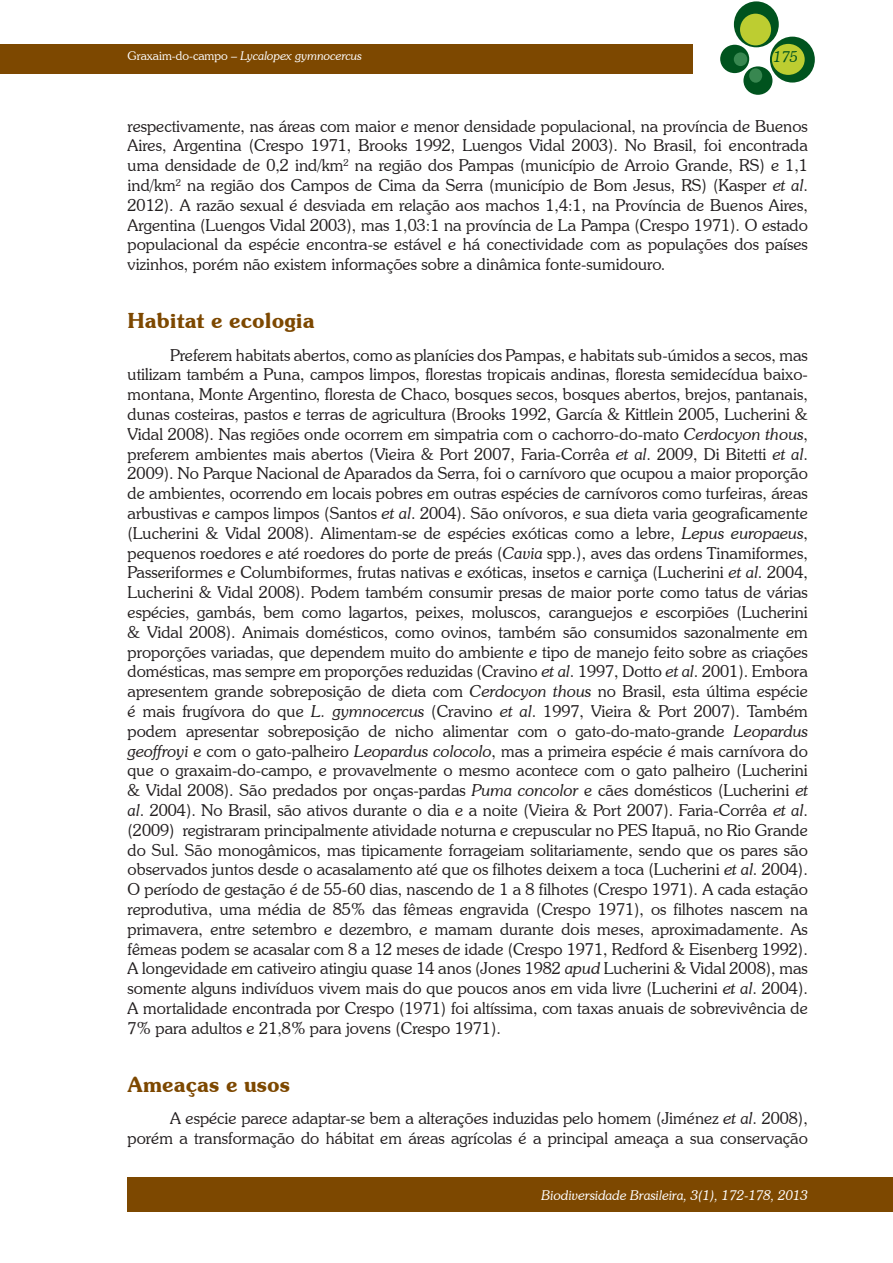
<style>
.page{position:relative;width:893px;height:1263px;background:#fff}
.page>*{position:absolute;margin:0;border:0;box-sizing:border-box;transform-origin:0 0}
.t1{font:600 21px "Souvenir IT Cby BT";color:#7d4800}
.t2{font:300 16.5px/19.8px "Souvenir IT Cby BT";color:#231f20;text-align:justify}
.t3{font:italic 300 15px "Souvenir IT Cby BT";color:#00531e}
.t4{font:italic 300 13.5px "Souvenir IT Cby BT";color:#fff}
.t5{font:italic 300 12px "Souvenir IT Cby BT";color:#fff}
.s1{font-style:normal}
.s2{font-style:italic}
</style>
<div class="page">
<div style="left:0;top:44px;width:693px;height:30px;background:#7d4800"></div>
<div style="left:734px;top:1px;width:45px;height:46px;background:#00531e;border-radius:50%"></div>
<div style="left:770px;top:37px;width:45px;height:46px;background:#00531e;border-radius:50%"></div>
<div style="left:720px;top:45px;width:29px;height:28px;background:#00531e;border-radius:50%"></div>
<div style="left:743px;top:66px;width:29px;height:29px;background:#00531e;border-radius:50%"></div>
<div style="left:740px;top:14px;width:31px;height:31px;background:#bdcd31;border-radius:50%"></div>
<div style="left:772px;top:44px;width:33px;height:31px;background:#bdcd31;border-radius:50%"></div>
<div style="left:734px;top:52px;width:13px;height:14px;background:#388750;border-radius:50%"></div>
<div style="left:749px;top:68px;width:13px;height:15px;background:#388750;border-radius:50%"></div>
<div style="left:128px;top:1178px;width:765px;height:34px;background:#7d4800"></div>
<p class="t5" style="left:128px;top:49px;width:236px"><span class="s1">Graxaim-do-campo</span> – Lycalopex gymnocercus</p>
<p class="t3" style="left:773px;top:48px;width:26px">175</p>
<p class="t2" style="left:128px;top:116px;width:682px">respectivamente, nas áreas com maior e menor densidade populacional, na província de Buenos Aires, Argentina (Crespo 1971, Brooks 1992, Luengos Vidal 2003). No Brasil, foi encontrada uma densidade de 0,2 ind/km<sup>2</sup> na região dos Pampas (município de Arroio Grande, RS) e 1,1 ind/km<sup>2</sup> na região dos Campos de Cima da Serra (município de Bom Jesus, RS) (Kasper <span class="s2">et al</span>.<br>2012). A razão sexual é desviada em relação aos machos 1,4:1, na Província de Buenos Aires, Argentina (Luengos Vidal 2003), mas 1,03:1 na província de La Pampa (Crespo 1971). O estado populacional da espécie encontra-se estável e há conectividade com as populações dos países vizinhos, porém não existem informações sobre a dinâmica fonte-sumidouro.</p>
<p class="t1" style="left:128px;top:307px;width:189px">Habitat e ecologia</p>
<p class="t2" style="left:128px;top:345px;width:682px;text-indent:43px">Preferem habitats abertos, como as planícies dos Pampas, e habitats sub-úmidos a secos, mas utilizam também a Puna, campos limpos, florestas tropicais andinas, floresta semidecídua baixo&shy;montana, Monte Argentino, floresta de Chaco, bosques secos, bosques abertos, brejos, pantanais, dunas costeiras, pastos e terras de agricultura (Brooks 1992, García &amp; Kittlein 2005, Lucherini &amp; Vidal 2008). Nas regiões onde ocorrem em simpatria com o cachorro-do-mato <span class="s2">Cerdocyon thous</span>, preferem ambientes mais abertos (Vieira &amp; Port 2007, Faria-Corrêa <span class="s2">et al</span>. 2009, Di Bitetti <span class="s2">et al</span>.<br>2009). No Parque Nacional de Aparados da Serra, foi o carnívoro que ocupou a maior proporção de ambientes, ocorrendo em locais pobres em outras espécies de carnívoros como turfeiras, áreas arbustivas e campos limpos (Santos <span class="s2">et al</span>. 2004). São onívoros, e sua dieta varia geograficamente (Lucherini &amp; Vidal 2008). Alimentam-se de espécies exóticas como a lebre, <span class="s2">Lepus europaeus</span>, pequenos roedores e até roedores do porte de preás (<span class="s2">Cavia</span> spp.), aves das ordens Tinamiformes, Passeriformes e Columbiformes, frutas nativas e exóticas, insetos e carniça (Lucherini <span class="s2">et al</span>. 2004, Lucherini &amp; Vidal 2008). Podem também consumir presas de maior porte como tatus de várias espécies, gambás, bem como lagartos, peixes, moluscos, caranguejos e escorpiões (Lucherini &amp; Vidal 2008). Animais domésticos, como ovinos, também são consumidos sazonalmente em proporções variadas, que dependem muito do ambiente e tipo de manejo feito sobre as criações domésticas, mas sempre em proporções reduzidas (Cravino <span class="s2">et al</span>. 1997, Dotto <span class="s2">et al</span>. 2001). Embora apresentem grande sobreposição de dieta com <span class="s2">Cerdocyon thous</span> no Brasil, esta última espécie é mais frugívora do que <span class="s2">L. gymnocercus</span> (Cravino <span class="s2">et al</span>. 1997, Vieira &amp; Port 2007). Também podem apresentar sobreposição de nicho alimentar com o gato-do-mato-grande <span class="s2">Leopardus geoffroyi</span> e com o gato-palheiro <span class="s2">Leopardus colocolo</span>, mas a primeira espécie é mais carnívora do que o graxaim-do-campo, e provavelmente o mesmo acontece com o gato palheiro (Lucherini &amp; Vidal 2008). São predados por onças-pardas <span class="s2">Puma concolor</span> e cães domésticos (Lucherini <span class="s2">et al</span>. 2004). No Brasil, são ativos durante o dia e a noite (Vieira &amp; Port 2007). Faria-Corrêa <span class="s2">et al</span>. (2009) registraram principalmente atividade noturna e crepuscular no PES Itapuã, no Rio Grande do Sul. São monogâmicos, mas tipicamente forrageiam solitariamente, sendo que os pares são observados juntos desde o acasalamento até que os filhotes deixem a toca (Lucherini <span class="s2">et al</span>. 2004).<br>O período de gestação é de 55-60 dias, nascendo de 1 a 8 filhotes (Crespo 1971). A cada estação reprodutiva, uma média de 85% das fêmeas engravida (Crespo 1971), os filhotes nascem na primavera, entre setembro e dezembro, e mamam durante dois meses, aproximadamente. As fêmeas podem se acasalar com 8 a 12 meses de idade (Crespo 1971, Redford &amp; Eisenberg 1992).<br>A longevidade em cativeiro atingiu quase 14 anos (Jones 1982 <span class="s2">apud</span> Lucherini &amp; Vidal 2008), mas somente alguns indivíduos vivem mais do que poucos anos em vida livre (Lucherini <span class="s2">et al</span>. 2004).<br>A mortalidade encontrada por Crespo (1971) foi altíssima, com taxas anuais de sobrevivência de 7% para adultos e 21,8% para jovens (Crespo 1971).</p>
<p class="t1" style="left:128px;top:1071px;width:164px">Ameaças e usos</p>
<p class="t2" style="left:128px;top:1108px;width:682px;text-align:right">A espécie parece adaptar-se bem a alterações induzidas pelo homem (Jiménez <span class="s2">et al</span>. 2008), porém a transformação do hábitat em áreas agrícolas é a principal ameaça a sua conservação</p>
<p class="t4" style="left:541px;top:1187px;width:268px">Biodiversidade Brasileira, 3(1), 172-178, 2013</p>
</div>
